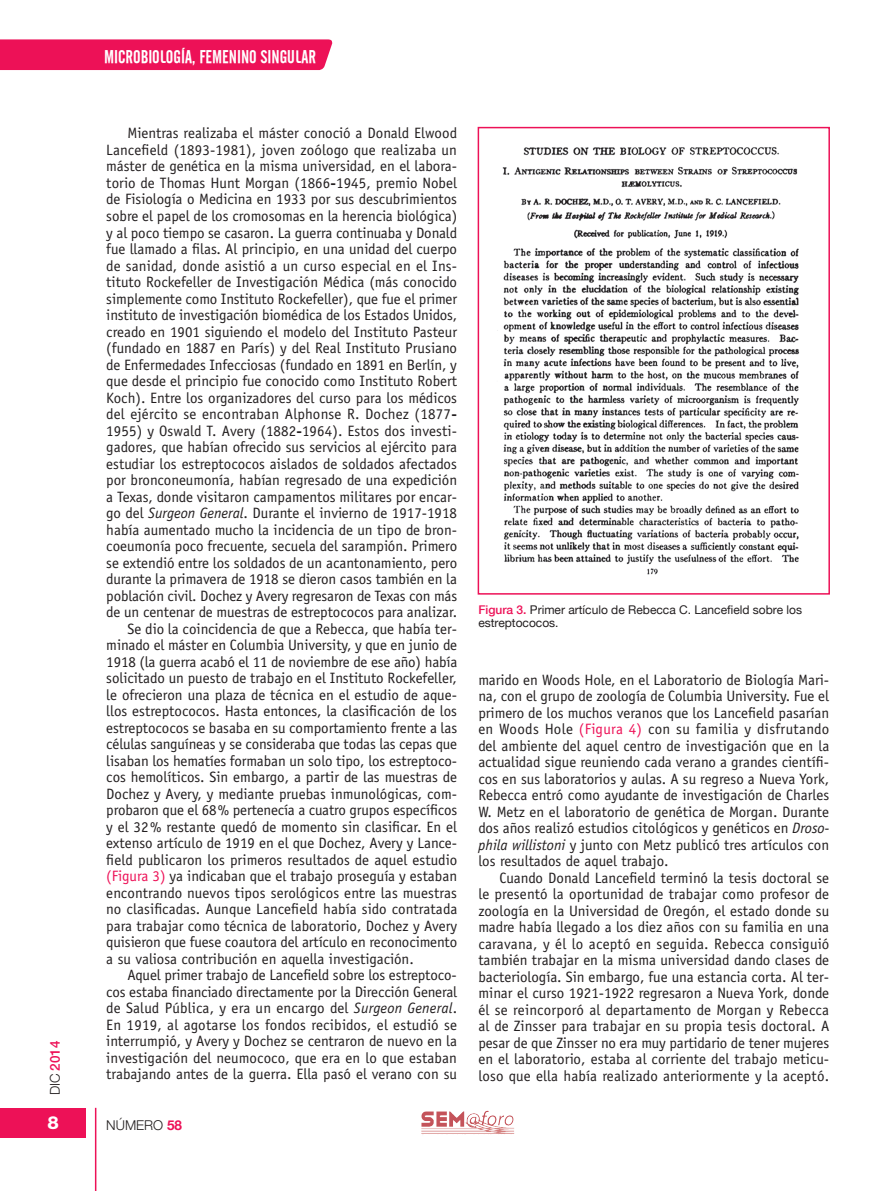
<style>
.page{position:relative;width:893px;height:1191px;background:#fff}
.page>*{position:absolute;margin:0;border:0;box-sizing:border-box;transform-origin:0 0}
.t1{font:18px "Cafeta";color:#fff}
.t2{font:800 18px "Helvetica Neue LT Std";color:#fff}
.t3{font:15px/16.5px "Officina Sans Std";color:#231f20;text-align:justify}
.t4{font:300 13.5px "Helvetica Neue";color:#231f20}
.t5{font:500 13.5px "Helvetica Neue";color:#ed1157}
.t6{font:12px/13.5px "Helvetica Neue";color:#231f20}
.s1{font-weight:700}
.s2{font-style:italic}
.s3{color:#ed1157}
.s4{font-weight:300;color:#231f20}
.s5{font-weight:700;color:#ed1157}
.s6{font-weight:500;color:#ed1157}
</style>
<div class="page">
<div style="left:0;top:1108px;width:85px;height:29px;background:#ed1157"></div>
<img style="left:465px;top:1111px;width:21px;height:12px">
<hr style="left:95px;top:1107px;width:1px;height:84px;background:#ed1157">
<div style="left:0;top:39px;width:333px;height:31px;background:#ed1157"></div>
<img style="left:497px;top:147px;width:303px;height:428px">
<div style="left:478px;top:127px;width:352px;height:467px;border:2px solid #ed1157"></div>
<p class="t1" style="left:104px;top:47px;width:213px">MICROBIOLOGÍA, FEMENINO SINGULAR</p>
<p class="t3" style="left:128px;top:125px;width:331px">Mientras realizaba el máster conoció a Donald Elwood</p>
<p class="t3" style="left:106px;top:142px;width:352px">Lancefield (1893-1981), joven zoólogo que realizaba un</p>
<p class="t3" style="left:106px;top:158px;width:352px">máster de genética en la misma universidad, en el labora-</p>
<p class="t3" style="left:106px;top:175px;width:352px">torio de Thomas Hunt Morgan (1866<span class="s1">-</span>1945, premio Nobel</p>
<p class="t3" style="left:106px;top:191px;width:352px">de Fisiología o Medicina en 1933 por sus descubrimientos</p>
<p class="t3" style="left:106px;top:208px;width:352px">sobre el papel de los cromosomas en la herencia biológica)</p>
<p class="t3" style="left:106px;top:224px;width:352px">y al poco tiempo se casaron. La guerra continuaba y Donald</p>
<p class="t3" style="left:106px;top:241px;width:352px">fue llamado a filas. Al principio, en una unidad del cuerpo</p>
<p class="t3" style="left:106px;top:257px;width:352px">de sanidad, donde asistió a un curso especial en el Ins-</p>
<p class="t3" style="left:106px;top:274px;width:352px">tituto Rockefeller de Investigación Médica (más conocido</p>
<p class="t3" style="left:106px;top:290px;width:352px">simplemente como Instituto Rockefeller), que fue el primer</p>
<p class="t3" style="left:106px;top:307px;width:352px">instituto de investigación biomédica de los Estados Unidos,</p>
<p class="t3" style="left:106px;top:323px;width:352px">creado en 1901 siguiendo el modelo del Instituto Pasteur</p>
<p class="t3" style="left:106px;top:340px;width:352px">(fundado en 1887 en París) y del Real Instituto Prusiano</p>
<p class="t3" style="left:106px;top:356px;width:352px">de Enfermedades Infecciosas (fundado en 1891 en Berlín, y</p>
<p class="t3" style="left:106px;top:373px;width:352px">que desde el principio fue conocido como Instituto Robert</p>
<p class="t3" style="left:106px;top:389px;width:352px">Koch). Entre los organizadores del curso para los médicos</p>
<p class="t3" style="left:106px;top:406px;width:352px">del ejército se encontraban Alphonse R. Dochez (1877<span class="s1">-</span></p>
<p class="t3" style="left:106px;top:422px;width:352px">1955) y Oswald T. Avery (1882<span class="s1">-</span>1964). Estos dos investi-</p>
<p class="t3" style="left:106px;top:439px;width:352px">gadores, que habían ofrecido sus servicios al ejército para</p>
<p class="t3" style="left:106px;top:455px;width:352px">estudiar los estreptococos aislados de soldados afectados</p>
<p class="t3" style="left:106px;top:472px;width:352px">por bronconeumonía, habían regresado de una expedición</p>
<p class="t3" style="left:106px;top:488px;width:352px">a Texas, donde visitaron campamentos militares por encar-</p>
<p class="t3" style="left:106px;top:505px;width:352px">go del <span class="s2">Surgeon General</span>. Durante el invierno de 1917-1918</p>
<p class="t3" style="left:106px;top:521px;width:352px">había aumentado mucho la incidencia de un tipo de bron-</p>
<p class="t3" style="left:106px;top:538px;width:352px">coeumonía poco frecuente, secuela del sarampión. Primero</p>
<p class="t3" style="left:106px;top:554px;width:352px">se extendió entre los soldados de un acantonamiento, pero</p>
<p class="t3" style="left:106px;top:571px;width:352px">durante la primavera de 1918 se dieron casos también en la</p>
<p class="t3" style="left:106px;top:587px;width:352px">población civil. Dochez y Avery regresaron de Texas con más</p>
<p class="t3" style="left:106px;top:604px;width:352px">de un centenar de muestras de estreptococos para analizar.</p>
<p class="t3" style="left:128px;top:620px;width:331px">Se dio la coincidencia de que a Rebecca, que había ter-</p>
<p class="t3" style="left:106px;top:637px;width:352px">minado el máster en Columbia University, y que en junio de</p>
<p class="t3" style="left:106px;top:653px;width:352px">1918 (la guerra acabó el 11 de noviembre de ese año) había</p>
<p class="t3" style="left:106px;top:670px;width:352px">solicitado un puesto de trabajo en el Instituto Rockefeller,</p>
<p class="t3" style="left:106px;top:686px;width:352px">le ofrecieron una plaza de técnica en el estudio de aque-</p>
<p class="t3" style="left:106px;top:703px;width:352px">llos estreptococos. Hasta entonces, la clasificación de los</p>
<p class="t3" style="left:106px;top:719px;width:352px">estreptococos se basaba en su comportamiento frente a las</p>
<p class="t3" style="left:106px;top:736px;width:352px">células sanguíneas y se consideraba que todas las cepas que</p>
<p class="t3" style="left:106px;top:752px;width:352px">lisaban los hematíes formaban un solo tipo, los estreptoco-</p>
<p class="t3" style="left:106px;top:769px;width:352px">cos hemolíticos. Sin embargo, a partir de las muestras de</p>
<p class="t3" style="left:106px;top:785px;width:352px">Dochez y Avery, y mediante pruebas inmunológicas, com-</p>
<p class="t3" style="left:106px;top:802px;width:352px">probaron que el 68% pertenecía a cuatro grupos específicos</p>
<p class="t3" style="left:106px;top:818px;width:352px">y el 32% restante quedó de momento sin clasificar. En el</p>
<p class="t3" style="left:106px;top:835px;width:352px">extenso artículo de 1919 en el que Dochez, Avery y Lance-</p>
<p class="t3" style="left:106px;top:851px;width:352px">field publicaron los primeros resultados de aquel estudio</p>
<p class="t3" style="left:106px;top:868px;width:352px"><span class="s3">(Figura 3)</span> ya indicaban que el trabajo proseguía y estaban</p>
<p class="t3" style="left:106px;top:884px;width:352px">encontrando nuevos tipos serológicos entre las muestras</p>
<p class="t3" style="left:106px;top:901px;width:352px">no clasificadas. Aunque Lancefield había sido contratada</p>
<p class="t3" style="left:106px;top:917px;width:352px">para trabajar como técnica de laboratorio, Dochez y Avery</p>
<p class="t3" style="left:106px;top:934px;width:352px">quisieron que fuese coautora del artículo en reconocimento</p>
<p class="t3" style="left:106px;top:950px;width:309px">a su valiosa contribución en aquella investigación.</p>
<p class="t3" style="left:128px;top:967px;width:331px">Aquel primer trabajo de Lancefield sobre los estreptoco-</p>
<p class="t3" style="left:106px;top:983px;width:352px">cos estaba financiado directamente por la Dirección General</p>
<p class="t3" style="left:106px;top:1000px;width:352px">de Salud Pública, y era un encargo del <span class="s2">Surgeon General</span>.</p>
<p class="t3" style="left:106px;top:1016px;width:352px">En 1919, al agotarse los fondos recibidos, el estudió se</p>
<p class="t3" style="left:106px;top:1033px;width:352px">interrumpió, y Avery y Dochez se centraron de nuevo en la</p>
<p class="t3" style="left:106px;top:1049px;width:352px">investigación del neumococo, que era en lo que estaban</p>
<p class="t3" style="left:106px;top:1066px;width:352px">trabajando antes de la guerra. Ella pasó el verano con su</p>
<p class="t5" style="left:47px;top:1094px;width:56px;rotate:-90deg"><span class="s4">DIC</span> 2014</p>
<p class="t2" style="left:47px;top:1112px;width:13px">8</p>
<p class="t4" style="left:106px;top:1116px;width:77px">NÚMERO <span class="s5">58</span></p>
<p class="t6" style="left:478px;top:602px;width:325px"><span class="s6">Figura 3.</span> Primer artículo de Rebecca C. Lancefield sobre los estreptococos.</p>
<p class="t3" style="left:478px;top:671px;width:352px">marido en Woods Hole, en el Laboratorio de Biología Mari&shy;na, con el grupo de zoología de Columbia University. Fue el primero de los muchos veranos que los Lancefield pasarían en Woods Hole <span class="s3">(Figura 4)</span> con su familia y disfrutando del ambiente del aquel centro de investigación que en la actualidad sigue reuniendo cada verano a grandes científi&shy;cos en sus laboratorios y aulas. A su regreso a Nueva York, Rebecca entró como ayudante de investigación de Charles W. Metz en el laboratorio de genética de Morgan. Durante dos años realizó estudios citológicos y genéticos en <span class="s2">Droso&shy;phila willistoni</span> y junto con Metz publicó tres artículos con los resultados de aquel trabajo.</p>
<p class="t3" style="left:478px;top:869px;width:353px;text-indent:21px">Cuando Donald Lancefield terminó la tesis doctoral se le presentó la oportunidad de trabajar como profesor de zoología en la Universidad de Oregón, el estado donde su madre había llegado a los diez años con su familia en una caravana, y él lo aceptó en seguida. Rebecca consiguió también trabajar en la misma universidad dando clases de bacteriología. Sin embargo, fue una estancia corta. Al ter&shy;minar el curso 1921-1922 regresaron a Nueva York, donde él se reincorporó al departamento de Morgan y Rebecca al de Zinsser para trabajar en su propia tesis doctoral. A pesar de que Zinsser no era muy partidario de tener mujeres en el laboratorio, estaba al corriente del trabajo meticu&shy;loso que ella había realizado anteriormente y la aceptó.</p>
</div>
